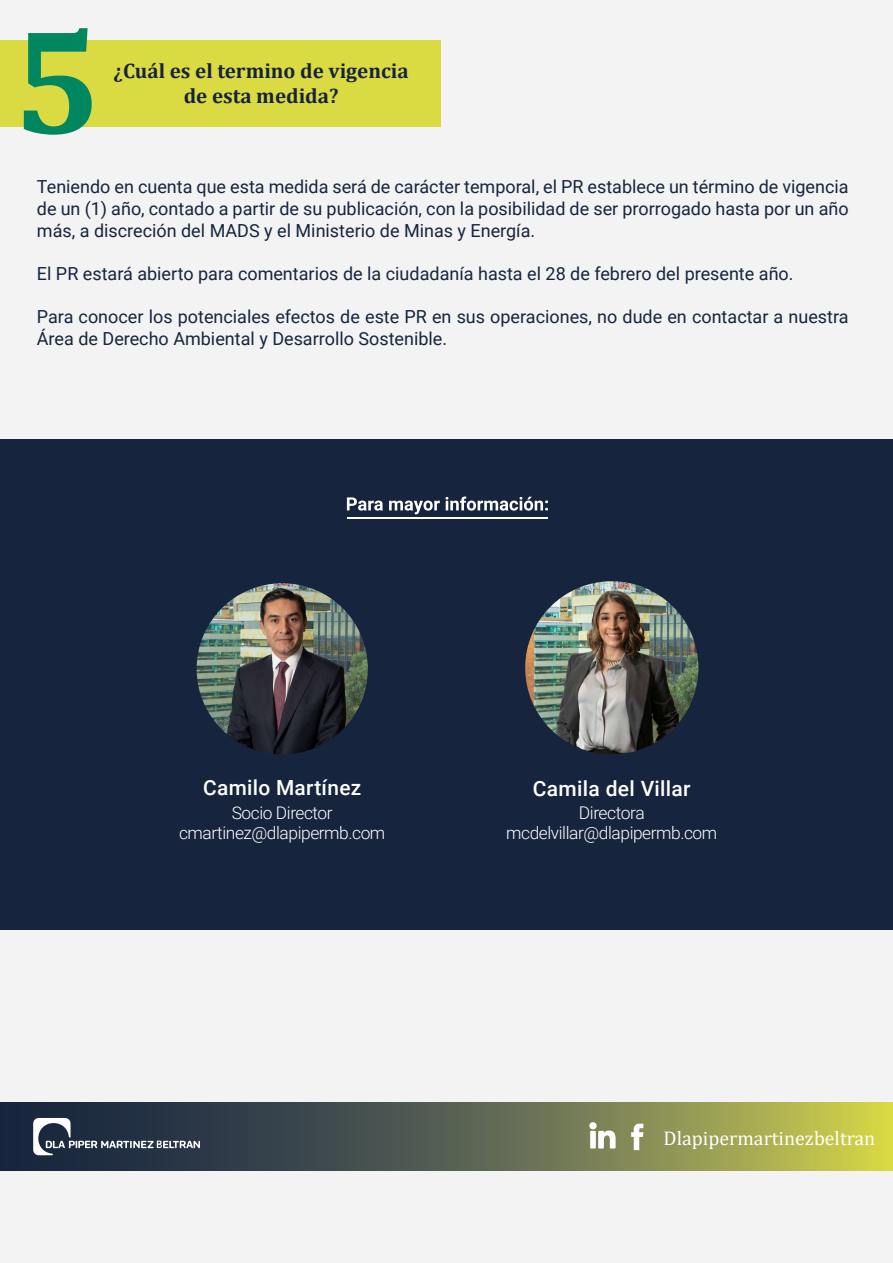
<style>
.page{position:relative;width:893px;height:1263px;background:#f3f3f3}
.page>*{position:absolute;margin:0;border:0;box-sizing:border-box;transform-origin:0 0}
.t1{font:700 21px/25.2px "Cambria";color:#16233c;text-align:center}
.t2{font:500 21px "Roboto";letter-spacing:.015em;color:#fff}
.t3{font:500 20.85px "Roboto";letter-spacing:.015em;color:#fff}
.t4{font:19.95px "Cambria";color:#fff}
.t5{font:18px/21.6px "Roboto";color:#16253d;text-align:justify}
.t6{font:300 17.55px "Roboto";letter-spacing:-.025em;color:#fff}
.t7{font:300 17.4px/20.1px "Roboto";letter-spacing:-.025em;color:#fff;text-align:center}
</style>
<div class="page">
<div style="left:0;top:439px;width:893px;height:491px;background:#16253d"></div>
<svg style="left:347px;top:497px;width:36px;height:14px"></svg>
<svg style="left:389px;top:501px;width:51px;height:13px"></svg>
<svg style="left:446px;top:496px;width:102px;height:15px"></svg>
<hr style="left:347px;top:517px;width:201px;height:2px;background:#fff">
<img style="left:197px;top:583px;width:171px;height:171px;border-radius:86px">
<img style="left:525px;top:581px;width:173px;height:173px;border-radius:87px">
<div style="left:0;top:41px;width:441px;height:86px;background:#dada42"></div>
<svg style="left:24px;top:28px;width:68px;height:107px"></svg>
<svg style="left:0;top:1102px;width:893px;height:68px;background:#68704e"></svg>
<svg style="left:631px;top:1124px;width:12px;height:26px"></svg>
<svg style="left:590px;top:1130px;width:26px;height:18px"></svg>
<div style="left:589px;top:1122px;width:8px;height:7px;background:#fff;border-radius:50%"></div>
<svg style="left:33px;top:1118px;width:167px;height:37px;background:#485363"></svg>
<p class="t1" style="left:114px;top:57px;width:297px">¿Cuál es el termino de vigencia de esta medida?</p>
<p class="t5" style="left:37px;top:176px;width:813px">Teniendo en cuenta que esta medida será de carácter temporal, el PR establece un término de vigencia de un (1) año, contado a partir de su publicación, con la posibilidad de ser prorrogado hasta por un año más, a discreción del MADS y el Ministerio de Minas y Energía.</p>
<p class="t5" style="left:37px;top:262px;width:758px">El PR estará abierto para comentarios de la ciudadanía hasta el 28 de febrero del presente año.</p>
<p class="t5" style="left:37px;top:305px;width:813px">Para conocer los potenciales efectos de este PR en sus operaciones, no dude en contactar a nuestra<br>Área de Derecho Ambiental y Desarrollo Sostenible.</p>
<p class="t3" style="left:203px;top:773px;width:160px">Camilo Martínez</p>
<p class="t7" style="left:179px;top:802px;width:208px">Socio Director cmartinez@dlapipermb.com</p>
<p class="t2" style="left:533px;top:773px;width:159px">Camila del Villar</p>
<p class="t6" style="left:579px;top:800px;width:67px">Directora</p>
<p class="t7" style="left:506px;top:822px;width:213px">mcdelvillar@dlapipermb.com</p>
<p class="t4" style="left:664px;top:1126px;width:213px">Dlapipermartinezbeltran</p>
</div>
